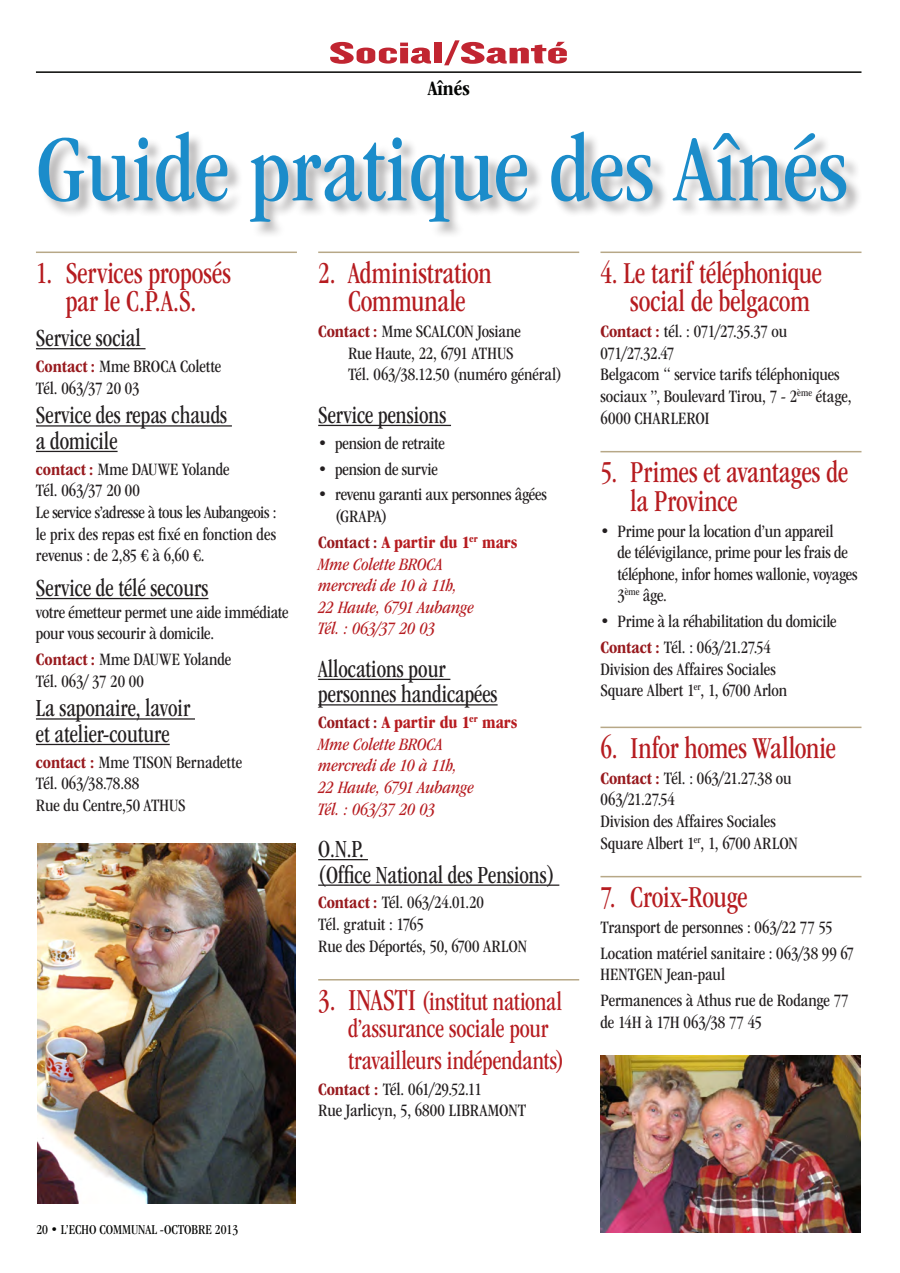
<style>
.page{position:relative;width:900px;height:1273px;background:#fff}
.page>*{position:absolute;margin:0;border:0;box-sizing:border-box;transform-origin:0 0}
.Paragraph_Style20{font:condensed 97.5px "ITC Garamond Std";color:#1b8cca}
.t1{font:condensed 31.5px/28.5px "ITC Garamond Std";letter-spacing:-.005em;color:#b61c20;text-align:center;scale:.9 1}
.Paragraph_Style1{font:31.5px "Knockout HTF69 Full Liteweight";color:#c12531;scale:2 1}
.t2{font:condensed 27px/27px "ITC Garamond Std";color:#b61c20;text-align:center;scale:.9 1}
.Paragraph_Style104{font:condensed 25.5px/25.5px "ITC Garamond Std";color:#231f20;scale:.9 1}
.Paragraph_Style1-2{font:700 condensed 21.3px "ITC Garamond Std";color:#040503}
.Paragraph_Style104-2{font:condensed 18px/21.6px "ITC Garamond Std";letter-spacing:-.01em;color:#231f20}
.t3{font:italic condensed 18px/21.6px "ITC Garamond Std";letter-spacing:-.01em;color:#b61c20}
.Paragraph_Style1-3{font:condensed 14.1px "ITC Garamond Std";color:#040503}
.s1{font-weight:700;color:#981a1e}
.s2{font-weight:700;font-style:normal;color:#981a1e}
.s3{font-family:"Garamond IT Cby BT";font-weight:700;font-style:normal}
.s4{font-size:31.5px}
</style>
<div class="page">
<hr style="left:36px;top:252px;width:261px;height:1px;background:#b7a887">
<hr style="left:36px;top:348px;width:109px;height:1px;background:#231f20">
<hr style="left:36px;top:425px;width:196px;height:2px;background:#231f20">
<hr style="left:36px;top:451px;width:81px;height:1px;background:#231f20">
<hr style="left:36px;top:598px;width:172px;height:1px;background:#231f20">
<hr style="left:36px;top:718px;width:159px;height:2px;background:#231f20">
<hr style="left:36px;top:744px;width:134px;height:1px;background:#231f20">
<hr style="left:318px;top:252px;width:261px;height:1px;background:#b7a887">
<hr style="left:318px;top:425px;width:133px;height:1px;background:#231f20">
<hr style="left:318px;top:679px;width:132px;height:1px;background:#231f20">
<hr style="left:318px;top:704px;width:179px;height:1px;background:#231f20">
<hr style="left:318px;top:859px;width:50px;height:1px;background:#231f20">
<hr style="left:318px;top:884px;width:241px;height:2px;background:#231f20">
<hr style="left:318px;top:979px;width:261px;height:1px;background:#b7a887">
<hr style="left:600px;top:252px;width:261px;height:1px;background:#b7a887">
<hr style="left:600px;top:451px;width:261px;height:1px;background:#b7a887">
<hr style="left:600px;top:727px;width:261px;height:1px;background:#b7a887">
<hr style="left:600px;top:876px;width:261px;height:1px;background:#b7a887">
<hr style="left:36px;top:71px;width:825px;height:2px;background:#040503">
<div style="left:39px;top:133px;width:823px;height:106px;background:#231f20;opacity:.35"></div>
<img style="left:600px;top:1056px;width:260px;height:176px">
<img style="left:38px;top:844px;width:257px;height:359px">
<p class="Paragraph_Style1" style="left:329px;top:37px;width:121px">Social/Santé</p>
<p class="Paragraph_Style1-2" style="left:427px;top:76px;width:43px">Aînés</p>
<p class="Paragraph_Style20" style="left:36px;top:115px;width:813px">Guide pratique des Aînés</p>
<p class="t1" style="left:36px;top:259px;width:218px">1. Services proposés par le C.P.A.S.</p>
<p class="Paragraph_Style104" style="left:36px;top:325px;width:118px">Service social</p>
<p class="Paragraph_Style104-2" style="left:36px;top:356px;width:187px"><span class="s1">Contact :</span> Mme BROCA Colette<br>Tél. 063/37 20 03</p>
<p class="Paragraph_Style104" style="left:36px;top:403px;width:214px">Service des repas chauds a domicile</p>
<p class="Paragraph_Style104-2" style="left:36px;top:458px;width:242px"><span class="s1">contact :</span> Mme DAUWE Yolande<br>Tél. 063/37 20 00<br>Le service s’adresse à tous les Aubangeois : le prix des repas est fixé en fonction des revenus : de 2,85 € à 6,60 €.</p>
<p class="Paragraph_Style104" style="left:36px;top:575px;width:193px">Service de télé secours</p>
<p class="Paragraph_Style104-2" style="left:36px;top:601px;width:254px">votre émetteur permet une aide immédiate pour vous secourir à domicile.</p>
<p class="Paragraph_Style104-2" style="left:36px;top:649px;width:197px"><span class="s1">Contact :</span> Mme DAUWE Yolande<br>Tél. 063/ 37 20 00</p>
<p class="Paragraph_Style104" style="left:36px;top:696px;width:173px">La saponaire, lavoir et atelier-couture</p>
<p class="Paragraph_Style104-2" style="left:36px;top:751px;width:208px"><span class="s1">contact :</span> Mme TISON Bernadette<br>Tél. 063/38.78.88<br>Rue du Centre,50 ATHUS</p>
<p class="t1" style="left:318px;top:259px;width:194px">2. Administration<br>Communale</p>
<p class="Paragraph_Style104-2" style="left:348px;top:321px;width:216px;text-indent:-30px"><span class="s1">Contact :</span> Mme SCALCON Josiane<br>Rue Haute, 22, 6791 ATHUS<br>Tél. 063/38.12.50 (numéro général)</p>
<p class="Paragraph_Style104" style="left:318px;top:402px;width:144px">Service pensions</p>
<p class="Paragraph_Style104-2" style="left:318px;top:432px;width:128px">• pension de retraite</p>
<p class="Paragraph_Style104-2" style="left:318px;top:458px;width:121px">• pension de survie</p>
<p class="Paragraph_Style104-2" style="left:335px;top:484px;width:213px;text-indent:-17px">• revenu garanti aux personnes âgées (GRAPA)</p>
<p class="t3" style="left:318px;top:532px;width:201px"><span class="s2">Contact :</span> <span class="s3">A partir du 1</span><sup>er</sup> <span class="s3">mars<br></span>Mme Colette BROCA<br>mercredi de 10 à 11h,<br>22 Haute, 6791 Aubange<br>Tél. : 063/37 20 03</p>
<p class="Paragraph_Style104" style="left:318px;top:656px;width:201px">Allocations pour personnes handicapées</p>
<p class="t3" style="left:318px;top:712px;width:201px"><span class="s2">Contact :</span> <span class="s3">A partir du 1</span><sup>er</sup> <span class="s3">mars<br></span>Mme Colette BROCA<br>mercredi de 10 à 11h,<br>22 Haute, 6791 Aubange<br>Tél. : 063/37 20 03</p>
<p class="Paragraph_Style104" style="left:318px;top:836px;width:264px">O.N.P.<br>(Office National des Pensions)</p>
<p class="Paragraph_Style104-2" style="left:318px;top:892px;width:210px"><span class="s1">Contact :</span> Tél. 063/24.01.20<br>Tél. gratuit : 1765<br>Rue des Déportés, 50, 6700 ARLON</p>
<p class="t2" style="left:318px;top:988px;width:272px"><span class="s4">3. INASTI</span> (institut national d’assurance sociale pour</p>
<p class="t2" style="left:348px;top:1047px;width:242px">travailleurs indépendants)</p>
<p class="Paragraph_Style104-2" style="left:318px;top:1078px;width:209px"><span class="s1">Contact :</span> Tél. 061/29.52.11<br>Rue Jarlicyn, 5, 6800 LIBRAMONT</p>
<p class="t1" style="left:600px;top:259px;width:248px">4. Le tarif téléphonique social de belgacom</p>
<p class="Paragraph_Style104-2" style="left:600px;top:321px;width:252px"><span class="s1">Contact :</span> tél. : 071/27.35.37 ou<br>071/27.32.47<br>Belgacom “ service tarifs téléphoniques sociaux ”, Boulevard Tirou, 7 - 2<sup>ème</sup> étage,<br>6000 CHARLEROI</p>
<p class="t1" style="left:630px;top:458px;width:244px;text-align:left;text-indent:-30px">5. Primes et avantages de la Province</p>
<p class="Paragraph_Style104-2" style="left:617px;top:520px;width:242px;text-indent:-17px">• Prime pour la location d’un appareil<br>de télévigilance, prime pour les frais de téléphone, infor homes wallonie, voyages<br>3<sup>ème</sup> âge.</p>
<p class="Paragraph_Style104-2" style="left:600px;top:611px;width:237px">• Prime à la réhabilitation du domicile</p>
<p class="Paragraph_Style104-2" style="left:600px;top:637px;width:188px"><span class="s1">Contact :</span> Tél. : 063/21.27.54<br>Division des Affaires Sociales<br>Square Albert 1<sup>er</sup>, 1, 6700 Arlon</p>
<p class="t1" style="left:600px;top:734px;width:263px">6. Infor homes Wallonie</p>
<p class="Paragraph_Style104-2" style="left:600px;top:767px;width:199px"><span class="s1">Contact :</span> Tél. : 063/21.27.38 ou<br>063/21.27.54<br>Division des Affaires Sociales<br>Square Albert 1<sup>er</sup>, 1, 6700 ARLON</p>
<p class="t1" style="left:600px;top:883px;width:165px">7. Croix-Rouge</p>
<p class="Paragraph_Style104-2" style="left:600px;top:917px;width:234px">Transport de personnes : 063/22 77 55</p>
<p class="Paragraph_Style104-2" style="left:600px;top:942px;width:255px">Location matériel sanitaire : 063/38 99 67<br>HENTGEN Jean-paul</p>
<p class="Paragraph_Style104-2" style="left:600px;top:990px;width:249px">Permanences à Athus rue de Rodange 77 de 14H à 17H 063/38 77 45</p>
<p class="Paragraph_Style1-3" style="left:36px;top:1222px;width:203px">20 • L’ECHO COMMUNAL -OCTOBRE 2013</p>
</div>
